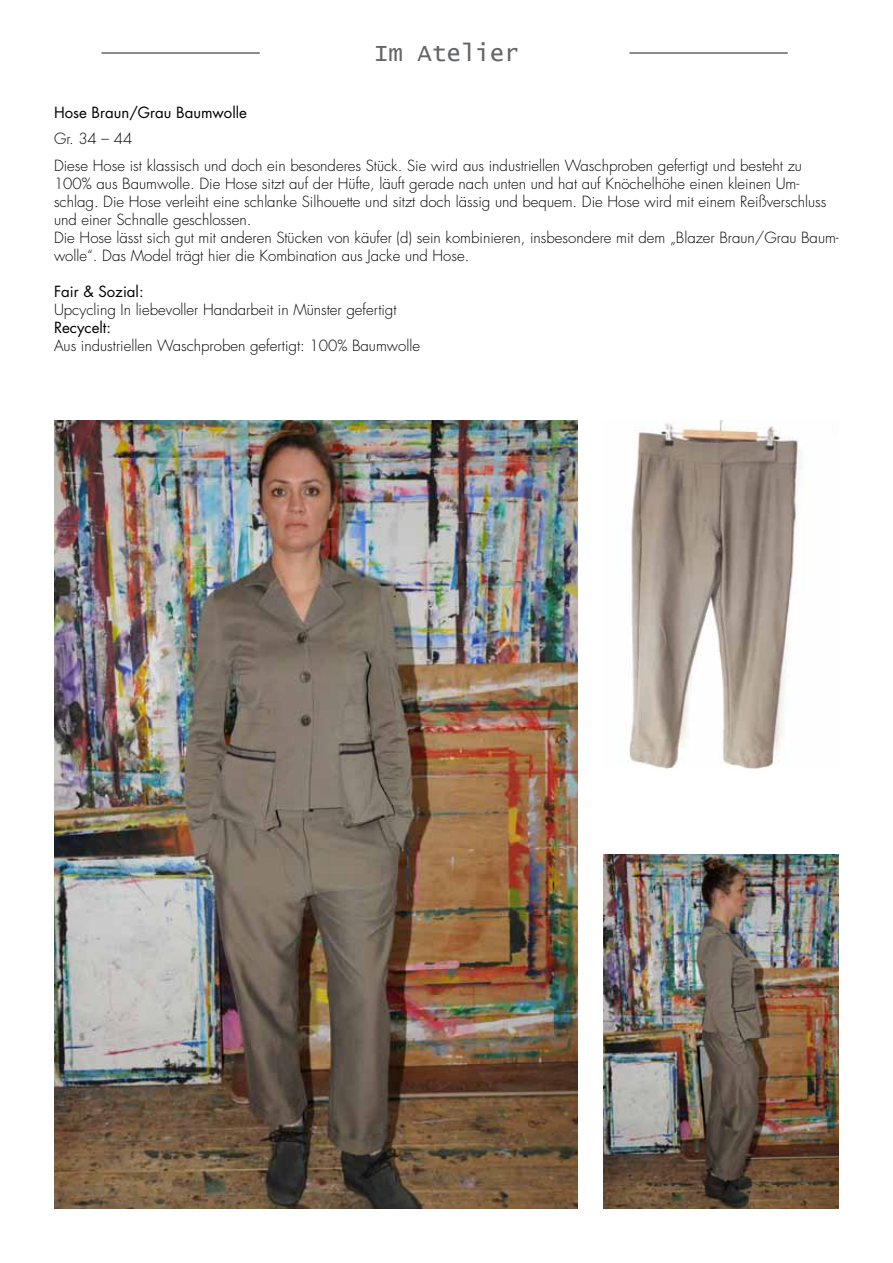
<style>
.page{position:relative;width:893px;height:1263px;background:#fff}
.page>*{position:absolute;margin:0;border:0;box-sizing:border-box;transform-origin:0 0}
.t1{font:24px "Lucida Console";color:#646567}
.t2{font:300 15px/18px "Futura LT";color:#000}
.t3{font:15px "Futura LT";color:#000}
</style>
<div class="page">
<hr style="left:101px;top:52px;width:159px;height:2px;background:#646567">
<hr style="left:629px;top:52px;width:159px;height:2px;background:#646567">
<img style="left:54px;top:420px;width:524px;height:789px">
<img style="left:603px;top:854px;width:236px;height:355px">
<img style="left:627px;top:420px;width:174px;height:348px">
<h1 class="t1" style="left:374px;top:42px;width:146px">Im Atelier</h1>
<p class="t3" style="left:54px;top:103px;width:194px">Hose Braun/Grau Baumwolle</p>
<p class="t2" style="left:54px;top:126px;width:749px;line-height:26.5px">Gr. 34 – 44<br>Diese Hose ist klassisch und doch ein besonderes Stück. Sie wird aus industriellen Waschproben gefertigt und besteht zu</p>
<p class="t2" style="left:54px;top:175px;width:786px">100% aus Baumwolle. Die Hose sitzt auf der Hüfte, läuft gerade nach unten und hat auf Knöchelhöhe einen kleinen Um&shy;schlag. Die Hose verleiht eine schlanke Silhouette und sitzt doch lässig und bequem. Die Hose wird mit einem Reißverschluss und einer Schnalle geschlossen.<br>Die Hose lässt sich gut mit anderen Stücken von käufer (d) sein kombinieren, insbesondere mit dem „Blazer Braun/Grau Baum&shy;wolle“. Das Model trägt hier die Kombination aus Jacke und Hose.</p>
<p class="t3" style="left:54px;top:282px;width:91px">Fair &amp; Sozial:</p>
<p class="t2" style="left:54px;top:301px;width:344px">Upcycling In liebevoller Handarbeit in Münster gefertigt</p>
<p class="t3" style="left:54px;top:318px;width:59px">Recycelt:</p>
<p class="t2" style="left:54px;top:337px;width:367px">Aus industriellen Waschproben gefertigt: 100% Baumwolle</p>
</div>
